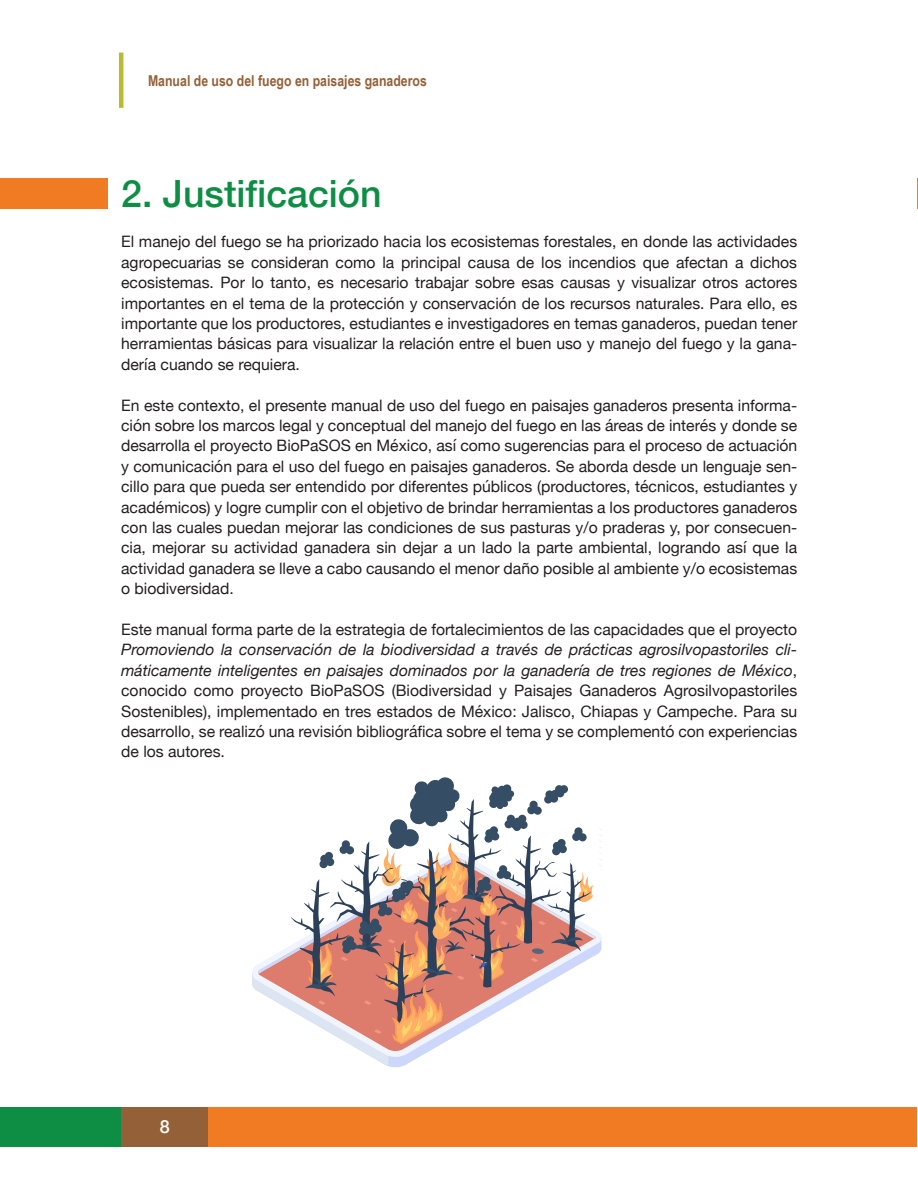
<style>
.page{position:relative;width:918px;height:1188px;background:#fff}
.page>*{position:absolute;margin:0;border:0;box-sizing:border-box;transform-origin:0 0}
.Titulos_Principales{font:500 37.5px "Helvetica Neue";color:#0d8e44}
.t1{font:500 18px "Helvetica Neue";color:#fff}
.Texto{font:15.75px/20.4px "Helvetica Neue";color:#231f20;text-align:justify}
.t2{font:700 15px "Arial Narrow";color:#946037}
.s1{font-style:italic}
</style>
<div class="page">
<div style="left:0;top:1107px;width:121px;height:39px;background:#0d8e44"></div>
<div style="left:121px;top:1107px;width:87px;height:39px;background:#946037"></div>
<div style="left:208px;top:1107px;width:709px;height:39px;background:#f17b22"></div>
<hr style="left:119px;top:53px;width:4px;height:55px;background:#b8bb33">
<svg style="left:252px;top:777px;width:350px;height:289px"></svg>
<div style="left:0;top:178px;width:107px;height:31px;background:#f17b22"></div>
<hr style="left:917px;top:178px;width:1px;height:31px;background:#f17b22">
<p class="t2" style="left:148px;top:69px;width:280px">Manual de uso del fuego en paisajes ganaderos</p>
<p class="Titulos_Principales" style="left:121px;top:163px;width:262px">2. Justificación</p>
<p class="Texto" style="left:121px;top:233px;width:678px">El manejo del fuego se ha priorizado hacia los ecosistemas forestales, en donde las actividades agropecuarias se consideran como la principal causa de los incendios que afectan a dichos ecosistemas. Por lo tanto, es necesario trabajar sobre esas causas y visualizar otros actores importantes en el tema de la protección y conservación de los recursos naturales. Para ello, es importante que los productores, estudiantes e investigadores en temas ganaderos, puedan tener herramientas básicas para visualizar la relación entre el buen uso y manejo del fuego y la gana&shy;dería cuando se requiera.</p>
<p class="Texto" style="left:121px;top:396px;width:678px">En este contexto, el presente manual de uso del fuego en paisajes ganaderos presenta informa&shy;ción sobre los marcos legal y conceptual del manejo del fuego en las áreas de interés y donde se desarrolla el proyecto BioPaSOS en México, así como sugerencias para el proceso de actuación y comunicación para el uso del fuego en paisajes ganaderos. Se aborda desde un lenguaje sen&shy;cillo para que pueda ser entendido por diferentes públicos (productores, técnicos, estudiantes y académicos) y logre cumplir con el objetivo de brindar herramientas a los productores ganaderos con las cuales puedan mejorar las condiciones de sus pasturas y/o praderas y, por consecuen&shy;cia, mejorar su actividad ganadera sin dejar a un lado la parte ambiental, logrando así que la actividad ganadera se lleve a cabo causando el menor daño posible al ambiente y/o ecosistemas o biodiversidad.</p>
<p class="Texto" style="left:121px;top:620px;width:678px">Este manual forma parte de la estrategia de fortalecimientos de las capacidades que el proyecto <span class="s1">Promoviendo la conservación de la biodiversidad a través de prácticas agrosilvopastoriles cli&shy;máticamente inteligentes en paisajes dominados por la ganadería de tres regiones de México</span>, conocido como proyecto BioPaSOS (Biodiversidad y Paisajes Ganaderos Agrosilvopastoriles Sostenibles), implementado en tres estados de México: Jalisco, Chiapas y Campeche. Para su desarrollo, se realizó una revisión bibliográfica sobre el tema y se complementó con experiencias de los autores.</p>
<p class="t1" style="left:160px;top:1112px;width:12px">8</p>
</div>
